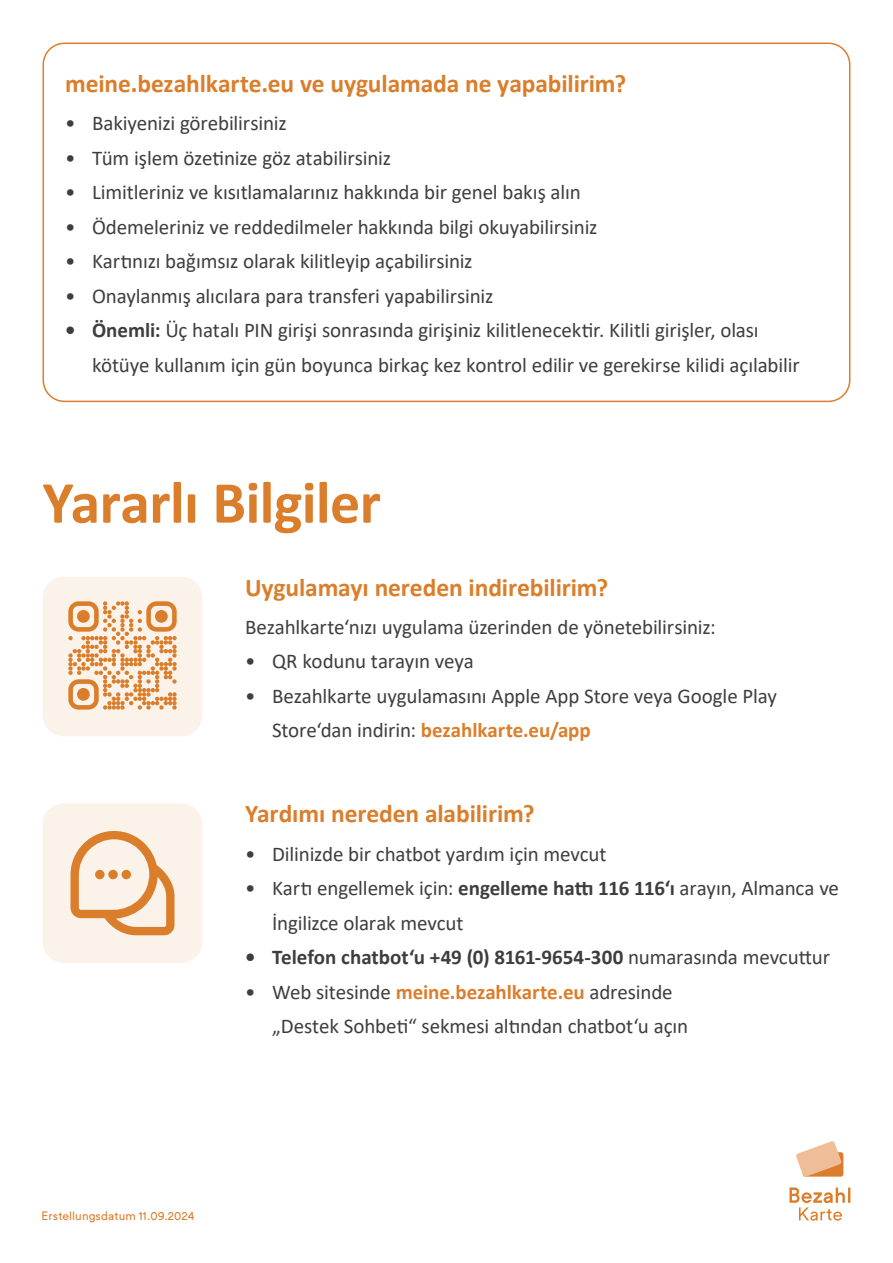
<style>
.page{position:relative;width:893px;height:1263px;background:#fff}
.page>*{position:absolute;margin:0;border:0;box-sizing:border-box;transform-origin:0 0}
.t1{font:700 60px "Calibri";letter-spacing:-.01em;color:#db7e2b}
.t2{font:700 25.5px "Calibri";letter-spacing:-.005em;color:#db7e2b}
.t3{font:21px/34.5px "Calibri";letter-spacing:-.01em;color:#3e3e3e}
.t4{font:700 21px "Calibri";color:#3e3e3e}
.t5{font:12px "Josala";color:#db7e2b}
.s1{font-weight:700}
.s2{font-weight:700;color:#db7e2b}
.s3{font-weight:400}
</style>
<div class="page">
<div style="left:43px;top:43px;width:807px;height:359px;border:2px solid #db7e2b;border-radius:21px"></div>
<svg style="left:789px;top:1187px;width:61px;height:34px"></svg>
<div style="left:803px;top:1152px;width:40px;height:25px;background:#db7e2b;border-radius:3px"></div>
<svg style="left:796px;top:1141px;width:46px;height:36px"></svg>
<svg style="left:43px;top:577px;width:159px;height:159px;background:#f4dbc5"></svg>
<div style="left:43px;top:803px;width:159px;height:160px;background:#fbf2ea;border-radius:21px"></div>
<svg style="left:70px;top:831px;width:105px;height:104px"></svg>
<p class="t2" style="left:65px;top:66px;width:563px">meine.bezahlkarte.eu ve uygulamada ne yapabilirim?</p>
<p class="t3" style="left:65px;top:105px;width:223px">• Bakiyenizi görebilirsiniz</p>
<p class="t3" style="left:65px;top:140px;width:327px">• Tüm işlem özetinize göz atabilirsiniz</p>
<p class="t3" style="left:65px;top:174px;width:517px">• Limitleriniz ve kısıtlamalarınız hakkında bir genel bakış alın</p>
<p class="t3" style="left:65px;top:209px;width:534px">• Ödemeleriniz ve reddedilmeler hakkında bilgi okuyabilirsiniz</p>
<p class="t3" style="left:65px;top:243px;width:409px">• Kartınızı bağımsız olarak kilitleyip açabilirsiniz</p>
<p class="t3" style="left:65px;top:278px;width:430px">• Onaylanmış alıcılara para transferi yapabilirsiniz</p>
<p class="t3" style="left:92px;top:312px;width:709px;text-indent:-27px"><span class="s1">• Önemli:</span> Üç hatalı PIN girişi sonrasında girişiniz kilitlenecektir. Kilitli girişler, olası kötüye kullanım için gün boyunca birkaç kez kontrol edilir ve gerekirse kilidi açılabilir</p>
<h1 class="t1" style="left:43px;top:460px;width:340px">Yararlı Bilgiler</h1>
<p class="t2" style="left:245px;top:569px;width:365px">Uygulamayı nereden indirebilirim?</p>
<p class="t3" style="left:245px;top:609px;width:472px">Bezahlkarte‘nızı uygulama üzerinden de yönetebilirsiniz:</p>
<p class="t3" style="left:245px;top:644px;width:230px">• QR kodunu tarayın veya</p>
<p class="t3" style="left:272px;top:678px;width:506px;text-indent:-27px">• Bezahlkarte uygulamasını Apple App Store veya Google Play<br>Store‘dan indirin: <span class="s2">bezahlkarte.eu/app</span></p>
<p class="t2" style="left:245px;top:796px;width:291px">Yardımı nereden alabilirim?</p>
<p class="t3" style="left:245px;top:836px;width:363px">• Dilinizde bir chatbot yardım için mevcut</p>
<p class="t3" style="left:272px;top:870px;width:568px;text-indent:-27px">• Kartı engellemek için: <span class="s1">engelleme hattı 116 116‘ı</span> arayın, Almanca ve<br>İngilizce olarak mevcut</p>
<p class="t4" style="left:245px;top:942px;width:586px">• Telefon chatbot‘u +49 (0) 8161-9654-300 <span class="s3">numarasında mevcuttur</span></p>
<p class="t3" style="left:272px;top:974px;width:418px;text-indent:-27px">• Web sitesinde <span class="s2">meine.bezahlkarte.eu</span> adresinde „Destek Sohbeti“ sekmesi altından chatbot‘u açın</p>
<p class="t5" style="left:42px;top:1210px;width:155px">Erstellungsdatum 11.09.2024</p>
</div>
